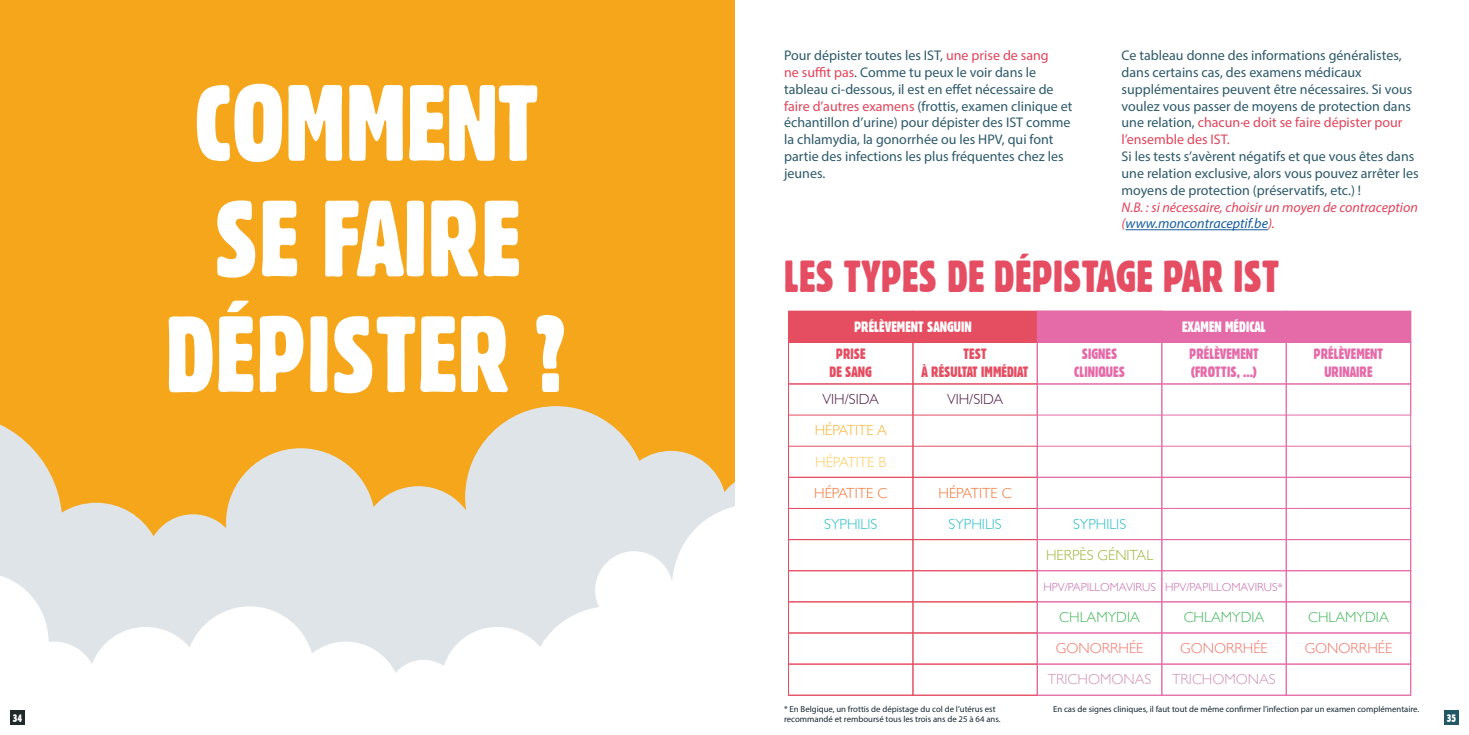
<style>
.page{position:relative;width:1469px;height:735px;background:#fff}
.page>*{position:absolute;margin:0;border:0;box-sizing:border-box;transform-origin:0 0}
.t1{font:105px/115.5px "Gothic 821 Condensed BT";color:#fff;text-align:center}
.t2{font:43.75px "Gothic 821 Condensed BT";color:#e54d62}
.t3{font:14.7px/17.5px "Gothic 821 Condensed BT";color:#e56ba8;text-align:center}
.t4{font:300 14.7px/31.2px "Gill Sans";color:#cf91b4;text-align:center}
.t5{font:14.7px/17.5px "Gothic 821 Condensed BT";color:#e54d61;text-align:center}
.t6{font:14.7px "Gothic 821 Condensed BT";color:#fff}
.t7{font:300 14.7px/31.2px "Gill Sans";color:#a0b438;text-align:center}
.t8{font:300 14.7px "Gill Sans";color:#f37432}
.t9{font:300 14.7px "Gill Sans";color:#43b75b}
.t10{font:300 14.7px "Gill Sans";color:#f17467}
.t11{font:300 14.7px "Gill Sans";color:#4b1a41}
.t12{font:300 14.7px "Gill Sans";color:#28bec7}
.t13{font:300 14.7px "Gill Sans";color:#fecb5d}
.t14{font:300 14.7px "Gill Sans";color:#f7b330}
.t15{font:14px/16.8px "Myriad Pro";color:#2c5969}
.t16{font:italic 14px "Myriad Pro";color:#e1435a}
.t17{font:italic 14px "Myriad Pro";color:#175d9e}
.t18{font:300 11.72px "Gill Sans";color:#c46baa}
.t19{font:10.5px "Gothic 821 Condensed BT";color:#fff}
.t20{font:8.75px "Myriad Pro";color:#162831}
.s1{color:#e1435a}
.s2{color:#28bec7}
.s3{color:#43b75b}
.s4{color:#f17467}
</style>
<div class="page">
<div style="left:1444px;top:709px;width:14px;height:15px;background:#225866"></div>
<div style="left:0;top:0;width:734px;height:734px;background:#f5a61b"></div>
<svg style="left:0;top:406px;width:734px;height:328px"></svg>
<div style="left:10px;top:709px;width:15px;height:15px;background:#21292b"></div>
<hr style="left:1125px;top:229px;width:142px;height:1px;background:#175d9e">
<div style="left:788px;top:311px;width:373px;height:31px;background:#e54d61"></div>
<div style="left:1037px;top:311px;width:373px;height:31px;background:#e56ba8"></div>
<div style="left:788px;top:342px;width:249px;height:42px;border:1px solid #e54d61"></div>
<div style="left:788px;top:383px;width:249px;height:32px;border:1px solid #e54d61"></div>
<div style="left:788px;top:445px;width:249px;height:32px;border:1px solid #e54d61"></div>
<div style="left:788px;top:476px;width:249px;height:32px;border:1px solid #e54d61"></div>
<div style="left:788px;top:508px;width:249px;height:31px;border:1px solid #e54d61"></div>
<div style="left:788px;top:539px;width:249px;height:31px;border:1px solid #e54d61"></div>
<div style="left:788px;top:570px;width:249px;height:32px;border:1px solid #e54d61"></div>
<div style="left:788px;top:601px;width:249px;height:32px;border:1px solid #e54d61"></div>
<div style="left:788px;top:632px;width:249px;height:32px;border:1px solid #e54d61"></div>
<div style="left:788px;top:311px;width:125px;height:384px;border:1px solid #e54d61"></div>
<div style="left:912px;top:311px;width:125px;height:384px;border:1px solid #e54d61"></div>
<div style="left:1161px;top:311px;width:125px;height:384px;border:1px solid #e56ba8"></div>
<div style="left:788px;top:663px;width:249px;height:32px;border:1px solid #e54d61"></div>
<div style="left:1037px;top:342px;width:373px;height:42px;border:1px solid #e56ba8"></div>
<div style="left:1037px;top:383px;width:373px;height:32px;border:1px solid #e56ba8"></div>
<div style="left:1037px;top:445px;width:373px;height:32px;border:1px solid #e56ba8"></div>
<div style="left:1037px;top:476px;width:373px;height:32px;border:1px solid #e56ba8"></div>
<div style="left:1037px;top:508px;width:373px;height:31px;border:1px solid #e56ba8"></div>
<div style="left:1037px;top:539px;width:373px;height:31px;border:1px solid #e56ba8"></div>
<div style="left:1037px;top:570px;width:373px;height:32px;border:1px solid #e56ba8"></div>
<div style="left:1037px;top:601px;width:373px;height:32px;border:1px solid #e56ba8"></div>
<div style="left:1037px;top:632px;width:373px;height:32px;border:1px solid #e56ba8"></div>
<div style="left:1037px;top:663px;width:373px;height:32px;border:1px solid #e56ba8"></div>
<p class="t1" style="left:166px;top:65px;width:404px">COMMENT<br>SE FAIRE<br>DÉPISTER ?</p>
<p class="t15" style="left:784px;top:47px;width:290px">Pour dépister toutes les IST, <span class="s1">une prise de sang<br>ne suffit pas</span>. Comme tu peux le voir dans le tableau ci-dessous, il est en effet nécessaire de <span class="s1">faire d’autres examens</span> (frottis, examen clinique et échantillon d’urine) pour dépister des IST comme la chlamydia, la gonorrhée ou les HPV, qui font partie des infections les plus fréquentes chez les jeunes.</p>
<p class="t15" style="left:1121px;top:47px;width:292px">Ce tableau donne des informations généralistes, dans certains cas, des examens médicaux supplémentaires peuvent être nécessaires. Si vous voulez vous passer de moyens de protection dans une relation, <span class="s1">chacun·e doit se faire dépister pour l’ensemble des IST.</span></p>
<p class="t15" style="left:1121px;top:148px;width:298px">Si les tests s’avèrent négatifs et que vous êtes dans une relation exclusive, alors vous pouvez arrêter les moyens de protection (préservatifs, etc.) !</p>
<p class="t16" style="left:1121px;top:198px;width:298px">N.B. : si nécessaire, choisir un moyen de contraception</p>
<p class="t17" style="left:1121px;top:215px;width:155px"><span class="s1">(</span>www.moncontraceptif.be<span class="s1">).</span></p>
<p class="t2" style="left:784px;top:249px;width:497px">LES TYPES DE DÉPISTAGE PAR IST</p>
<p class="t6" style="left:854px;top:317px;width:119px">PRÉLÈVEMENT SANGUIN</p>
<p class="t6" style="left:1182px;top:317px;width:85px">EXAMEN MÉDICAL</p>
<p class="t5" style="left:829px;top:345px;width:44px">PRISE<br>DE SANG</p>
<p class="t5" style="left:921px;top:345px;width:108px">TEST<br>À RÉSULTAT IMMÉDIAT</p>
<p class="t3" style="left:1074px;top:345px;width:52px">SIGNES<br>CLINIQUES</p>
<p class="t3" style="left:1313px;top:345px;width:71px">PRÉLÈVEMENT<br>URINAIRE</p>
<p class="t3" style="left:1189px;top:345px;width:71px;text-align:left">PRÉLÈVEMENT (FROTTIS, ...)</p>
<p class="t11" style="left:822px;top:387px;width:58px">VIH/SIDA</p>
<p class="t11" style="left:947px;top:387px;width:58px">VIH/SIDA</p>
<p class="t14" style="left:814px;top:419px;width:74px">HÉPATITE A</p>
<p class="t13" style="left:815px;top:450px;width:72px">HÉPATITE B</p>
<p class="t8" style="left:814px;top:481px;width:75px">HÉPATITE C</p>
<p class="t8" style="left:938px;top:481px;width:75px">HÉPATITE C</p>
<p class="t12" style="left:824px;top:512px;width:55px">SYPHILIS</p>
<p class="t12" style="left:948px;top:512px;width:55px">SYPHILIS</p>
<p class="t7" style="left:1046px;top:507px;width:109px"><span class="s2">SYPHILIS<br></span>HERPÈS GÉNITAL</p>
<p class="t18" style="left:1043px;top:577px;width:241px">HPV/PAPILLOMAVIRUS HPV/PAPILLOMAVIRUS*</p>
<p class="t9" style="left:1183px;top:605px;width:82px">CHLAMYDIA</p>
<p class="t9" style="left:1308px;top:605px;width:82px">CHLAMYDIA</p>
<p class="t10" style="left:1180px;top:636px;width:89px">GONORRHÉE</p>
<p class="t10" style="left:1304px;top:636px;width:89px">GONORRHÉE</p>
<p class="t4" style="left:1047px;top:600px;width:105px"><span class="s3">CHLAMYDIA<br></span><span class="s4">GONORRHÉE<br></span>TRICHOMONAS</p>
<p class="t4" style="left:1172px;top:663px;width:105px">TRICHOMONAS</p>
<p class="t20" style="left:784px;top:703px;width:213px">* En Belgique, un frottis de dépistage du col de l’utérus est</p>
<p class="t20" style="left:1053px;top:703px;width:368px">En cas de signes cliniques, il faut tout de même confirmer l’infection par un examen complémentaire.</p>
<p class="t20" style="left:784px;top:713px;width:218px">recommandé et remboursé tous les trois ans de 25 à 64 ans.</p>
<p class="t19" style="left:13px;top:711px;width:11px">34</p>
<p class="t19" style="left:1446px;top:711px;width:11px">35</p>
</div>
